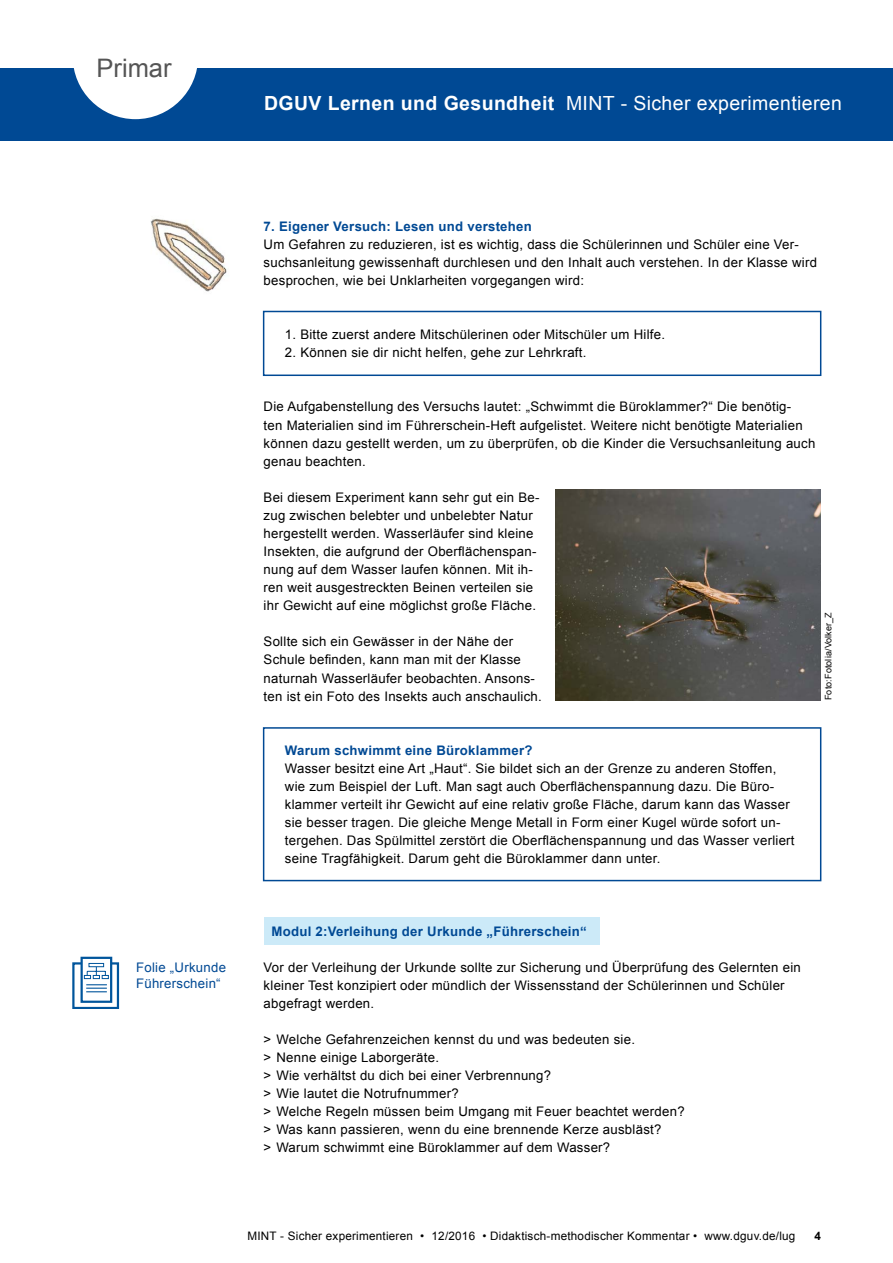
<style>
.page{position:relative;width:893px;height:1263px;background:#fff}
.page>*{position:absolute;margin:0;border:0;box-sizing:border-box;transform-origin:0 0}
.t1{font:25.5px "Arial";color:#555}
.t2{font:19.5px "Arial";letter-spacing:.02em;color:#fff}
.t3{font:13.2px/18px "Arial";letter-spacing:.02em;color:#000}
.t4{font:700 13.2px "Arial";letter-spacing:.02em;color:#004994}
.t5{font:13.2px/15.9px "Arial";letter-spacing:.02em;color:#004994}
.t6{font:11.7px "Arial";letter-spacing:.02em;color:#000}
.t7{font:700 11.7px "Arial";color:#000}
.t8{font:9px "Arial";letter-spacing:.015em;color:#000}
.s1{font-weight:700}
</style>
<div class="page">
<div style="left:264px;top:917px;width:336px;height:28px;background:#cceaf8"></div>
<div style="left:0;top:68px;width:893px;height:72px;background:#004994"></div>
<svg style="left:73px;top:68px;width:124px;height:51px"></svg>
<div style="left:73px;top:963px;width:45px;height:45px;background:linear-gradient(to right,#fff,#fff)"></div>
<div style="left:72px;top:962px;width:47px;height:47px;border:2px solid #00559c"></div>
<div style="left:82px;top:958px;width:29px;height:44px;background:#fff"></div>
<div style="left:81px;top:957px;width:31px;height:46px;border:2px solid #00559c"></div>
<svg style="left:89px;top:963px;width:15px;height:4px"></svg>
<svg style="left:84px;top:967px;width:25px;height:25px"></svg>
<div style="left:263px;top:311px;width:558px;height:65px;border:2px solid #004994"></div>
<div style="left:263px;top:727px;width:558px;height:154px;border:2px solid #004994"></div>
<img style="left:556px;top:489px;width:265px;height:211px">
<img style="left:150px;top:218px;width:77px;height:74px">
<h1 class="t1" style="left:97px;top:51px;width:77px">Primar</h1>
<h2 class="t2" style="left:264px;top:90px;width:579px"><span class="s1">DGUV Lernen und Gesundheit</span> MINT - Sicher experimentieren</h2>
<p class="t5" style="left:136px;top:959px;width:91px">Folie „Urkunde<br>Führerschein“</p>
<p class="t4" style="left:264px;top:217px;width:270px">7. Eigener Versuch: Lesen und verstehen</p>
<p class="t3" style="left:264px;top:235px;width:555px">Um Gefahren zu reduzieren, ist es wichtig, dass die Schülerinnen und Schüler eine Ver&shy;suchsanleitung gewissenhaft durchlesen und den Inhalt auch verstehen. In der Klasse wird besprochen, wie bei Unklarheiten vorgegangen wird:</p>
<p class="t3" style="left:285px;top:326px;width:382px">1. Bitte zuerst andere Mitschülerinen oder Mitschüler um Hilfe.</p>
<p class="t3" style="left:285px;top:344px;width:303px">2. Können sie dir nicht helfen, gehe zur Lehrkraft.</p>
<p class="t3" style="left:264px;top:398px;width:553px">Die Aufgabenstellung des Versuchs lautet: „Schwimmt die Büroklammer?“ Die benötig-<br>ten Materialien sind im Führerschein-Heft aufgelistet. Weitere nicht benötigte Materialien können dazu gestellt werden, um zu überprüfen, ob die Kinder die Versuchsanleitung auch genau beachten.</p>
<p class="t3" style="left:264px;top:488px;width:277px">Bei diesem Experiment kann sehr gut ein Be&shy;zug zwischen belebter und unbelebter Natur hergestellt werden. Wasserläufer sind kleine Insekten, die aufgrund der Oberflächenspan&shy;nung auf dem Wasser laufen können. Mit ih&shy;ren weit ausgestreckten Beinen verteilen sie ihr Gewicht auf eine möglichst große Fläche.</p>
<p class="t3" style="left:264px;top:633px;width:280px">Sollte sich ein Gewässer in der Nähe der Schule befinden, kann man mit der Klasse naturnah Wasserläufer beobachten. Ansons&shy;ten ist ein Foto des Insekts auch anschaulich.</p>
<p class="t8" style="left:822px;top:700px;width:90px;rotate:-90deg">Foto:Fotolia/Volker_Z</p>
<p class="t4" style="left:285px;top:741px;width:249px">Warum schwimmt eine Büroklammer?</p>
<p class="t3" style="left:285px;top:759px;width:511px">Wasser besitzt eine Art „Haut“. Sie bildet sich an der Grenze zu anderen Stoffen, wie zum Beispiel der Luft. Man sagt auch Oberflächenspannung dazu. Die Büro&shy;klammer verteilt ihr Gewicht auf eine relativ große Fläche, darum kann das Wasser sie besser tragen. Die gleiche Menge Metall in Form einer Kugel würde sofort un&shy;tergehen. Das Spülmittel zerstört die Oberflächenspannung und das Wasser verliert seine Tragfähigkeit. Darum geht die Büroklammer dann unter.</p>
<p class="t4" style="left:271px;top:922px;width:317px">Modul 2:Verleihung der Urkunde „Führerschein“</p>
<p class="t3" style="left:264px;top:958px;width:539px">Vor der Verleihung der Urkunde sollte zur Sicherung und Überprüfung des Gelernten ein kleiner Test konzipiert oder mündlich der Wissensstand der Schülerinnen und Schüler abgefragt werden.</p>
<p class="t3" style="left:264px;top:1030px;width:423px">&gt; Welche Gefahrenzeichen kennst du und was bedeuten sie.<br>&gt; Nenne einige Laborgeräte.<br>&gt; Wie verhältst du dich bei einer Verbrennung?<br>&gt; Wie lautet die Notrufnummer?<br>&gt; Welche Regeln müssen beim Umgang mit Feuer beachtet werden? &gt; Was kann passieren, wenn du eine brennende Kerze ausbläst?<br>&gt; Warum schwimmt eine Büroklammer auf dem Wasser?</p>
<p class="t6" style="left:247px;top:1228px;width:550px">MINT - Sicher experimentieren • 12/2016 • Didaktisch-methodischer Kommentar • www.dguv.de/lug</p>
<p class="t7" style="left:815px;top:1228px;width:8px">4</p>
</div>
